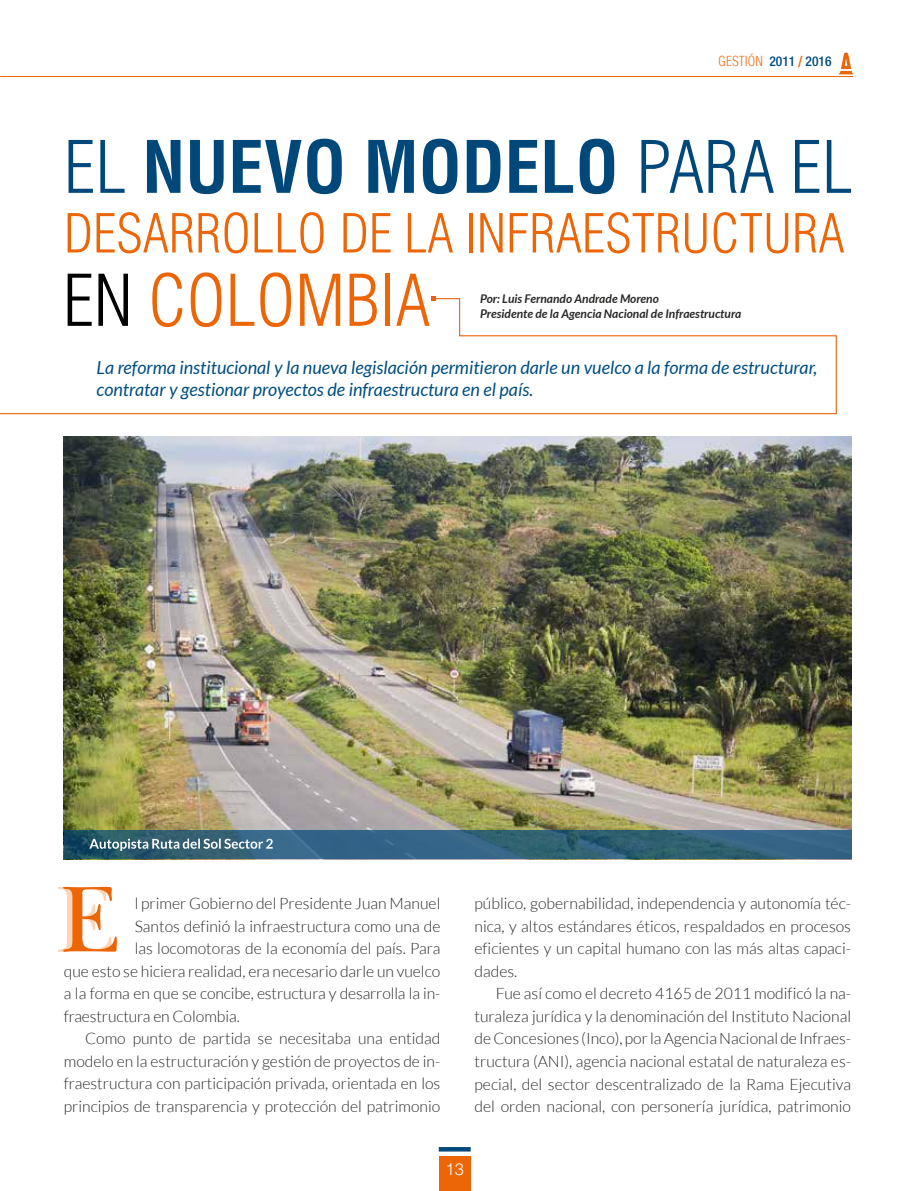
<style>
.page{position:relative;width:915px;height:1191px;background:#fff}
.page>*{position:absolute;margin:0;border:0;box-sizing:border-box;transform-origin:0 0}
.t1{font:300 112.05px "Baskerville";color:#ec6608}
.t2{font:700 condensed 70.5px "Helvetica LT Std";color:#00487a}
.t3{font:300 condensed 69.45px "Helvetica LT Std";color:#ec6608}
.t4{font:300 condensed 52.5px "Helvetica LT Std";color:#ec6608}
.t5{font:italic 18px/22.5px "Lato";color:#004e80}
.t6{font:300 16.5px "Helvetica LT Std";color:#fff}
.t7{font:300 15.75px/22.5px "Lato";color:#282827;text-align:justify}
.t8{font:500 condensed 13.5px "Helvetica Neue LT Std";color:#004e80}
.t9{font:italic 700 12px/14.7px "Lato";color:#282827}
.s1{font-family:"Helvetica LT";font-weight:300;color:#ed6f19}
.s2{font-family:"Helvetica LT Std";font-weight:900;color:#ed6f19}
.s3{font-weight:300}
.s4{color:#000}
</style>
<div class="page">
<img style="left:64px;top:437px;width:786px;height:393px">
<svg style="left:64px;top:830px;width:786px;height:29px;background:#31617b"></svg>
<svg style="left:0;top:297px;width:837px;height:118px"></svg>
<svg style="left:431px;top:296px;width:4px;height:5px"></svg>
<svg style="left:89px;top:838px;width:184px;height:13px;background:#678998"></svg>
<div style="left:438px;top:1156px;width:32px;height:35px;background:#ec6608"></div>
<svg style="left:438px;top:1147px;width:32px;height:4px"></svg>
<svg style="left:838px;top:53px;width:14px;height:21px"></svg>
<hr style="left:1px;top:76px;width:851px;height:1px;background:#ec6608">
<p class="t8" style="left:718px;top:53px;width:114px"><span class="s1">GESTIÓN</span> 2011 <span class="s2">/</span> 2016</p>
<h2 class="t2" style="left:64px;top:123px;width:790px"><span class="s3">EL</span> NUEVO MODELO <span class="s3">PARA EL</span></h2>
<h3 class="t4" style="left:64px;top:201px;width:782px">DESARROLLO DE LA INFRAESTRUCTURA</h3>
<h3 class="t3" style="left:63px;top:257px;width:368px"><span class="s4">EN</span> COLOMBIA</h3>
<p class="t9" style="left:480px;top:291px;width:263px">Por: Luis Fernando Andrade Moreno<br>Presidente de la Agencia Nacional de Infraestructura</p>
<p class="t5" style="left:96px;top:357px;width:722px">La reforma institucional y la nueva legislación permitieron darle un vuelco a la forma de estructurar, contratar y gestionar proyectos de infraestructura en el país.</p>
<h1 class="t1" style="left:57px;top:865px;width:67px">E</h1>
<p class="t7" style="left:135px;top:892px;width:307px">l primer Gobierno del Presidente Juan Manuel</p>
<p class="t7" style="left:135px;top:915px;width:307px">Santos definió la infraestructura como una de</p>
<p class="t7" style="left:135px;top:937px;width:307px">las locomotoras de la economía del país. Para</p>
<p class="t7" style="left:64px;top:960px;width:378px">que esto se hiciera realidad, era necesario darle un vuelco</p>
<p class="t7" style="left:64px;top:982px;width:378px">a la forma en que se concibe, estructura y desarrolla la in-</p>
<p class="t7" style="left:64px;top:1005px;width:178px">fraestructura en Colombia.</p>
<p class="t7" style="left:85px;top:1027px;width:357px">Como punto de partida se necesitaba una entidad</p>
<p class="t7" style="left:64px;top:1050px;width:378px">modelo en la estructuración y gestión de proyectos de in-</p>
<p class="t7" style="left:64px;top:1072px;width:378px">fraestructura con participación privada, orientada en los</p>
<p class="t7" style="left:64px;top:1095px;width:378px">principios de transparencia y protección del patrimonio</p>
<p class="t7" style="left:474px;top:892px;width:378px">público, gobernabilidad, independencia y autonomía téc&shy;nica, y altos estándares éticos, respaldados en procesos eficientes y un capital humano con las más altas capaci&shy;dades.</p>
<p class="t7" style="left:474px;top:982px;width:378px;text-indent:21px">Fue así como el decreto 4165 de 2011 modificó la na&shy;turaleza jurídica y la denominación del Instituto Nacional de Concesiones (Inco), por la Agencia Nacional de Infraes&shy;tructura (ANI), agencia nacional estatal de naturaleza es&shy;pecial, del sector descentralizado de la Rama Ejecutiva del orden nacional, con personería jurídica, patrimonio</p>
<p class="t6" style="left:445px;top:1159px;width:20px">13</p>
</div>
